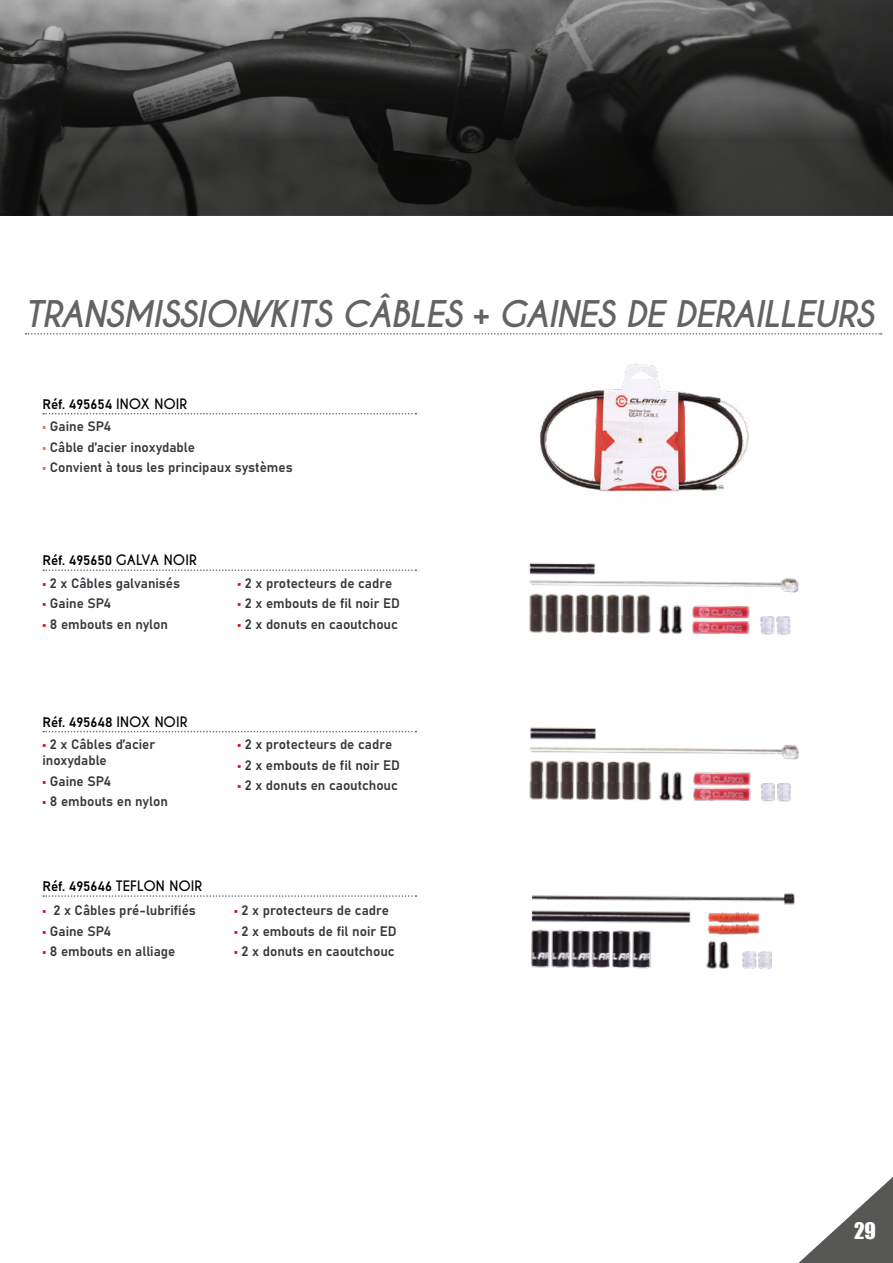
<style>
.page{position:relative;width:893px;height:1263px;background:#fff}
.page>*{position:absolute;margin:0;border:0;box-sizing:border-box;transform-origin:0 0}
.t1{font:italic 700 34.5px "Caviar Dreams";letter-spacing:-.025em;color:#646363}
.t2{font:21px "Impact";color:#fff}
.t3{font:13.5px/16.2px "Bahnschrift";color:#37363c}
.t4{font:13.5px "Bahnschrift";color:#020202}
.s1{font-family:"Caviar Dreams";font-weight:700}
.s2{color:#ed694b}
.s3{color:#e30613}
</style>
<div class="page">
<svg style="left:798px;top:1177px;width:95px;height:86px"></svg>
<svg style="left:26px;top:333px;width:856px;height:2px"></svg>
<svg style="left:43px;top:413px;width:373px;height:1px"></svg>
<svg style="left:43px;top:569px;width:373px;height:2px"></svg>
<svg style="left:43px;top:895px;width:373px;height:2px"></svg>
<svg style="left:43px;top:731px;width:373px;height:1px"></svg>
<img style="left:540px;top:364px;width:209px;height:128px">
<img style="left:528px;top:562px;width:271px;height:73px">
<img style="left:531px;top:893px;width:264px;height:76px">
<img style="left:529px;top:727px;width:270px;height:75px">
<svg style="left:0;top:0;width:893px;height:216px;background:#3b3b3a"></svg>
<h1 class="t1" style="left:25px;top:293px;width:850px">TRANSMISSION/KITS CÂBLES + GAINES DE DERAILLEURS</h1>
<p class="t4" style="left:42px;top:394px;width:146px">Réf. 495654 <span class="s1">INOX NOIR</span></p>
<p class="t3" style="left:42px;top:417px;width:70px"><span class="s2">•</span> Gaine SP4</p>
<p class="t3" style="left:42px;top:438px;width:154px"><span class="s2">•</span> Câble d’acier inoxydable</p>
<p class="t3" style="left:42px;top:458px;width:252px"><span class="s2">•</span> Convient à tous les principaux systèmes</p>
<p class="t4" style="left:42px;top:550px;width:156px">Réf. 495650 <span class="s1">GALVA NOIR</span></p>
<p class="t3" style="left:42px;top:574px;width:139px"><span class="s3">•</span> 2 x Câbles galvanisés</p>
<p class="t3" style="left:42px;top:594px;width:70px"><span class="s3">•</span> Gaine SP4</p>
<p class="t3" style="left:42px;top:615px;width:127px"><span class="s3">•</span> 8 embouts en nylon</p>
<p class="t3" style="left:237px;top:574px;width:156px"><span class="s3">•</span> 2 x protecteurs de cadre</p>
<p class="t3" style="left:237px;top:594px;width:164px"><span class="s3">•</span> 2 x embouts de fil noir ED</p>
<p class="t3" style="left:237px;top:615px;width:162px"><span class="s3">•</span> 2 x donuts en caoutchouc</p>
<p class="t4" style="left:42px;top:712px;width:146px">Réf. 495648 <span class="s1">INOX NOIR</span></p>
<p class="t3" style="left:42px;top:735px;width:114px"><span class="s3">•</span> 2 x Câbles d’acier inoxydable</p>
<p class="t3" style="left:42px;top:772px;width:70px"><span class="s3">•</span> Gaine SP4</p>
<p class="t3" style="left:42px;top:792px;width:127px"><span class="s3">•</span> 8 embouts en nylon</p>
<p class="t4" style="left:42px;top:876px;width:161px">Réf. 495646 <span class="s1">TEFLON NOIR</span></p>
<p class="t3" style="left:42px;top:901px;width:155px"><span class="s3">•</span> 2 x Câbles pré-lubrifiés</p>
<p class="t3" style="left:42px;top:922px;width:70px"><span class="s3">•</span> Gaine SP4</p>
<p class="t3" style="left:42px;top:942px;width:134px"><span class="s3">•</span> 8 embouts en alliage</p>
<p class="t3" style="left:237px;top:735px;width:156px"><span class="s3">•</span> 2 x protecteurs de cadre</p>
<p class="t3" style="left:237px;top:756px;width:164px"><span class="s3">•</span> 2 x embouts de fil noir ED</p>
<p class="t3" style="left:237px;top:776px;width:162px"><span class="s3">•</span> 2 x donuts en caoutchouc</p>
<p class="t3" style="left:234px;top:901px;width:156px"><span class="s3">•</span> 2 x protecteurs de cadre</p>
<p class="t3" style="left:234px;top:922px;width:164px"><span class="s3">•</span> 2 x embouts de fil noir ED</p>
<p class="t3" style="left:234px;top:942px;width:162px"><span class="s3">•</span> 2 x donuts en caoutchouc</p>
<h2 class="t2" style="left:854px;top:1214px;width:23px">29</h2>
</div>
